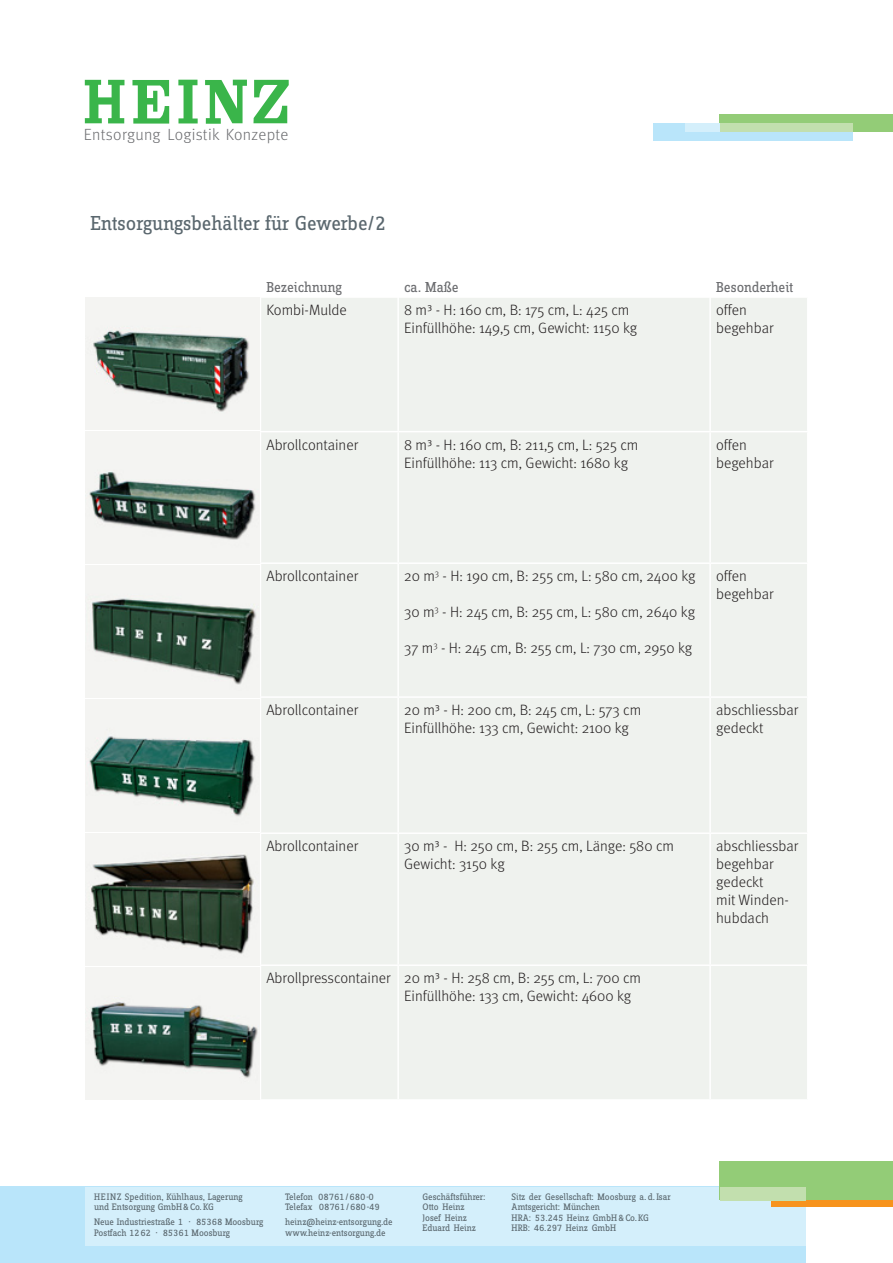
<style>
.page{position:relative;width:893px;height:1263px;background:#fff}
.page>*{position:absolute;margin:0;border:0;box-sizing:border-box;transform-origin:0 0}
.t1{font:21px "Zine Slab Dis Regular Roman Tf";letter-spacing:-.01em;color:#5a676e}
.t2{font:16.2px "Meta Light LF";letter-spacing:.02em;color:#6c6d70}
.t3{font:300 15px/18px "Meta";color:#231f20}
.t4{font:15px "Zine Slab Dis";letter-spacing:-.01em;color:#6c6d70}
.t5{font:9.75px/10.5px "Zine Slab Dis Regular Roman Tf";letter-spacing:-.01em;color:#5a676e}
.t6{font:9.75px/10.5px "Zine Slab Dis";color:#5a676e}
.s1{font-family:"Zine Slab Dis"}
</style>
<div class="page">
<div style="left:261px;top:298px;width:546px;height:801px;background:#eff2ee"></div>
<hr style="left:397px;top:298px;width:2px;height:133px;background:#fff">
<hr style="left:709px;top:298px;width:2px;height:133px;background:#fff">
<hr style="left:260px;top:431px;width:138px;height:1px;background:#fff">
<hr style="left:398px;top:431px;width:312px;height:1px;background:#fff">
<hr style="left:397px;top:432px;width:2px;height:130px;background:#fff">
<hr style="left:710px;top:431px;width:98px;height:1px;background:#fff">
<hr style="left:709px;top:432px;width:2px;height:130px;background:#fff">
<hr style="left:260px;top:562px;width:138px;height:2px;background:#fff">
<hr style="left:398px;top:562px;width:312px;height:2px;background:#fff">
<hr style="left:397px;top:564px;width:2px;height:132px;background:#fff">
<hr style="left:710px;top:562px;width:98px;height:2px;background:#fff">
<hr style="left:709px;top:564px;width:2px;height:132px;background:#fff">
<hr style="left:260px;top:696px;width:138px;height:2px;background:#fff">
<hr style="left:398px;top:696px;width:312px;height:2px;background:#fff">
<hr style="left:397px;top:698px;width:2px;height:134px;background:#fff">
<hr style="left:710px;top:696px;width:98px;height:2px;background:#fff">
<hr style="left:709px;top:698px;width:2px;height:134px;background:#fff">
<hr style="left:260px;top:832px;width:138px;height:2px;background:#fff">
<hr style="left:398px;top:832px;width:312px;height:2px;background:#fff">
<hr style="left:397px;top:834px;width:2px;height:130px;background:#fff">
<hr style="left:710px;top:832px;width:98px;height:2px;background:#fff">
<hr style="left:709px;top:834px;width:2px;height:130px;background:#fff">
<hr style="left:260px;top:964px;width:138px;height:2px;background:#fff">
<hr style="left:398px;top:964px;width:312px;height:2px;background:#fff">
<hr style="left:397px;top:966px;width:2px;height:133px;background:#fff">
<hr style="left:710px;top:964px;width:98px;height:2px;background:#fff">
<hr style="left:709px;top:966px;width:2px;height:133px;background:#fff">
<svg style="left:85px;top:80px;width:39px;height:43px"></svg>
<svg style="left:132px;top:80px;width:37px;height:44px"></svg>
<svg style="left:178px;top:80px;width:20px;height:43px"></svg>
<svg style="left:205px;top:80px;width:42px;height:44px"></svg>
<svg style="left:253px;top:80px;width:36px;height:43px"></svg>
<img style="left:85px;top:298px;width:174px;height:132px">
<img style="left:85px;top:432px;width:175px;height:265px">
<img style="left:85px;top:699px;width:174px;height:132px">
<img style="left:85px;top:833px;width:174px;height:132px">
<img style="left:85px;top:967px;width:174px;height:132px">
<div style="left:0;top:1187px;width:806px;height:76px;background:#b9e5fa"></div>
<div style="left:85px;top:1187px;width:721px;height:58px;background:#d4effb"></div>
<div style="left:771px;top:1200px;width:122px;height:6px;background:#f7931d"></div>
<div style="left:653px;top:123px;width:199px;height:17px;background:#b9e5fa"></div>
<div style="left:720px;top:115px;width:173px;height:17px;background:#93cc77"></div>
<div style="left:685px;top:123px;width:35px;height:9px;background:#d4effb"></div>
<div style="left:720px;top:123px;width:132px;height:9px;background:#c2dfae"></div>
<div style="left:720px;top:1161px;width:173px;height:39px;background:#93cc77"></div>
<div style="left:720px;top:1187px;width:86px;height:13px;background:#c2dfae"></div>
<p class="t2" style="left:84px;top:125px;width:206px">Entsorgung Logistik Konzepte</p>
<h1 class="t1" style="left:90px;top:212px;width:297px">Entsorgungsbehälter für Gewerbe/2</h1>
<p class="t4" style="left:266px;top:279px;width:77px">Bezeichnung</p>
<p class="t4" style="left:404px;top:279px;width:56px">ca. Maße</p>
<p class="t4" style="left:716px;top:279px;width:79px">Besonderheit</p>
<p class="t3" style="left:266px;top:301px;width:82px">Kombi-Mulde</p>
<p class="t3" style="left:404px;top:301px;width:235px">8 m³ - H: 160 cm, B: 175 cm, L: 425 cm<br>Einfüllhöhe: 149,5 cm, Gewicht: 1150 kg</p>
<p class="t3" style="left:716px;top:301px;width:59px">offen begehbar</p>
<p class="t3" style="left:266px;top:435px;width:93px">Abrollcontainer</p>
<p class="t3" style="left:404px;top:435px;width:236px">8 m³ - H: 160 cm, B: 211,5 cm, L: 525 cm<br>Einfüllhöhe: 113 cm, Gewicht: 1680 kg</p>
<p class="t3" style="left:716px;top:435px;width:59px">offen begehbar</p>
<p class="t3" style="left:266px;top:567px;width:93px">Abrollcontainer</p>
<p class="t3" style="left:404px;top:567px;width:293px">20 m<sup>3</sup> - H: 190 cm, B: 255 cm, L: 580 cm, 2400 kg</p>
<p class="t3" style="left:404px;top:603px;width:293px">30 m<sup>3</sup> - H: 245 cm, B: 255 cm, L: 580 cm, 2640 kg</p>
<p class="t3" style="left:404px;top:639px;width:290px">37 m<sup>3</sup> - H: 245 cm, B: 255 cm, L: 730 cm, 2950 kg</p>
<p class="t3" style="left:716px;top:567px;width:59px">offen begehbar</p>
<p class="t3" style="left:266px;top:701px;width:93px">Abrollcontainer</p>
<p class="t3" style="left:404px;top:701px;width:239px">20 m³ - H: 200 cm, B: 245 cm, L: 573 cm<br>Einfüllhöhe: 133 cm, Gewicht: 2100 kg</p>
<p class="t3" style="left:716px;top:701px;width:84px">abschliessbar gedeckt</p>
<p class="t3" style="left:266px;top:837px;width:93px">Abrollcontainer</p>
<p class="t3" style="left:404px;top:837px;width:271px">30 m³ - H: 250 cm, B: 255 cm, Länge: 580 cm<br>Gewicht: 3150 kg</p>
<p class="t3" style="left:716px;top:837px;width:84px">abschliessbar begehbar gedeckt<br>mit Winden&shy;hubdach</p>
<p class="t3" style="left:404px;top:969px;width:238px;text-indent:-138px">Abrollpresscontainer 20 m³ - H: 258 cm, B: 255 cm, L: 700 cm<br>Einfüllhöhe: 133 cm, Gewicht: 4600 kg</p>
<p class="t6" style="left:94px;top:1192px;width:150px">HEINZ Spedition, Kühlhaus, Lagerung und Entsorgung GmbH&amp;Co.KG</p>
<p class="t5" style="left:94px;top:1217px;width:171px">Neue Industriestraße 1 · 85368 Moosburg<br>Postfach 1262 <span class="s1">·</span> 85361 Moosburg</p>
<p class="t5" style="left:285px;top:1192px;width:96px">Telefon 08761/680-0<br>Telefax 08761/680-49</p>
<p class="t5" style="left:285px;top:1217px;width:109px">heinz@heinz-entsorgung.de www.heinz-entsorgung.de</p>
<p class="t5" style="left:423px;top:1192px;width:64px">Geschäftsführer:<br>Otto Heinz<br>Josef Heinz<br>Eduard Heinz</p>
<p class="t5" style="left:512px;top:1192px;width:161px">Sitz der Gesellschaft: Moosburg a.d.Isar<br>Amtsgericht: München<br>HRA: 53.245 Heinz GmbH&amp;Co.KG<br>HRB: 46.297 Heinz GmbH</p>
</div>
